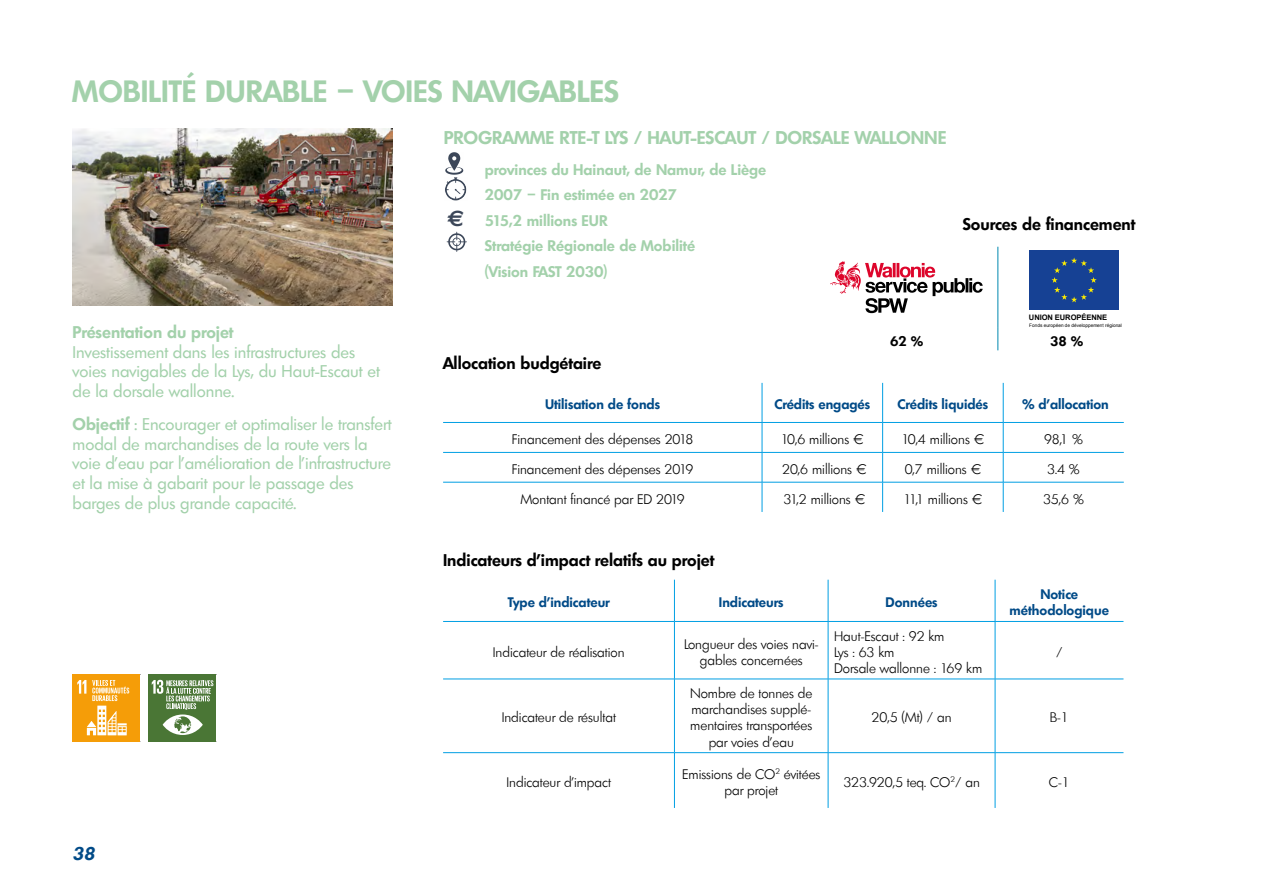
<style>
.page{position:relative;width:1263px;height:893px;background:#fff}
.page>*{position:absolute;margin:0;border:0;box-sizing:border-box;transform-origin:0 0}
.List_Paragraph{font:700 30px "Limerick Serial";color:#a3d1ab}
.List_Paragraph-2{font:700 18px "Limerick Serial";color:#a3d1ab}
.t1{font:italic 700 18px "Limerick Serial";color:#004a87}
.t2{font:16.5px/19.8px "Limerick Serial";color:#a3d1ab}
.t3{font:700 16.5px "Limerick Serial";color:#000}
.t4{font:700 16.5px "Limerick Serial";color:#a3d1ab}
.List_Paragraph-3{font:700 15px/25.5px "Limerick Serial";color:#a3d1ab}
.t5{font:300 13.5px/16.2px "Limerick Serial";color:#000;text-align:center}
.t6{font:700 13.5px/16.2px "Limerick Serial";color:#004a87;text-align:center}
.t7{font:700 13.35px "Limerick Serial";color:#000}
.t8{font:700 7.5px "Arial";letter-spacing:-.01em;color:#000}
.t9{font:4.8px "Arial";color:#000}
.s1{font-family:"Euro Sans";font-size:22.5px;color:#3c4759}
.s2{font-weight:700}
</style>
<div class="page">
<svg style="left:445px;top:152px;width:22px;height:49px"></svg>
<svg style="left:446px;top:232px;width:21px;height:20px"></svg>
<img style="left:72px;top:128px;width:321px;height:178px">
<hr style="left:762px;top:383px;width:1px;height:39px;background:#009fe3">
<hr style="left:882px;top:383px;width:1px;height:39px;background:#009fe3">
<hr style="left:1003px;top:383px;width:1px;height:39px;background:#009fe3">
<hr style="left:443px;top:422px;width:319px;height:1px;background:#009fe3">
<hr style="left:762px;top:422px;width:121px;height:1px;background:#009fe3">
<hr style="left:883px;top:422px;width:120px;height:1px;background:#009fe3">
<hr style="left:1003px;top:422px;width:121px;height:1px;background:#009fe3">
<hr style="left:443px;top:452px;width:319px;height:1px;background:#009fe3">
<hr style="left:762px;top:452px;width:121px;height:1px;background:#009fe3">
<svg style="left:762px;top:423px;width:1px;height:59px"></svg>
<hr style="left:883px;top:452px;width:120px;height:1px;background:#009fe3">
<svg style="left:882px;top:423px;width:1px;height:59px"></svg>
<hr style="left:1003px;top:452px;width:121px;height:1px;background:#009fe3">
<svg style="left:1003px;top:423px;width:1px;height:59px"></svg>
<hr style="left:443px;top:482px;width:319px;height:1px;background:#009fe3">
<hr style="left:762px;top:482px;width:121px;height:1px;background:#009fe3">
<hr style="left:762px;top:482px;width:1px;height:30px;background:#009fe3">
<hr style="left:883px;top:482px;width:120px;height:1px;background:#009fe3">
<hr style="left:882px;top:482px;width:1px;height:30px;background:#009fe3">
<hr style="left:1003px;top:482px;width:121px;height:1px;background:#009fe3">
<hr style="left:1003px;top:482px;width:1px;height:30px;background:#009fe3">
<hr style="left:674px;top:622px;width:1px;height:57px;background:#009fe3">
<hr style="left:828px;top:622px;width:1px;height:57px;background:#009fe3">
<hr style="left:995px;top:622px;width:1px;height:57px;background:#009fe3">
<hr style="left:443px;top:679px;width:231px;height:1px;background:#009fe3">
<hr style="left:674px;top:679px;width:154px;height:1px;background:#009fe3">
<hr style="left:674px;top:679px;width:1px;height:73px;background:#009fe3">
<hr style="left:828px;top:679px;width:167px;height:1px;background:#009fe3">
<hr style="left:828px;top:679px;width:1px;height:73px;background:#009fe3">
<hr style="left:995px;top:679px;width:128px;height:1px;background:#009fe3">
<hr style="left:995px;top:679px;width:1px;height:73px;background:#009fe3">
<hr style="left:443px;top:752px;width:231px;height:1px;background:#009fe3">
<hr style="left:674px;top:752px;width:154px;height:1px;background:#009fe3">
<hr style="left:674px;top:753px;width:1px;height:55px;background:#009fe3">
<hr style="left:828px;top:752px;width:167px;height:1px;background:#009fe3">
<hr style="left:828px;top:753px;width:1px;height:55px;background:#009fe3">
<hr style="left:995px;top:752px;width:128px;height:1px;background:#009fe3">
<hr style="left:995px;top:753px;width:1px;height:55px;background:#009fe3">
<hr style="left:674px;top:580px;width:1px;height:41px;background:#009fe3">
<hr style="left:828px;top:580px;width:1px;height:41px;background:#009fe3">
<hr style="left:995px;top:580px;width:1px;height:41px;background:#009fe3">
<hr style="left:443px;top:621px;width:231px;height:1px;background:#009fe3">
<hr style="left:674px;top:621px;width:154px;height:1px;background:#009fe3">
<hr style="left:828px;top:621px;width:167px;height:1px;background:#009fe3">
<hr style="left:995px;top:621px;width:128px;height:1px;background:#009fe3">
<div style="left:73px;top:674px;width:67px;height:68px;background:#f59d08"></div>
<svg style="left:77px;top:680px;width:52px;height:55px"></svg>
<div style="left:149px;top:674px;width:67px;height:68px;background:#4a7635"></div>
<svg style="left:151px;top:674px;width:66px;height:61px"></svg>
<hr style="left:998px;top:247px;width:1px;height:81px;background:#0088af">
<svg style="left:998px;top:328px;width:1px;height:22px"></svg>
<svg style="left:830px;top:261px;width:153px;height:52px"></svg>
<div style="left:1029px;top:250px;width:90px;height:60px;background:#164194"></div>
<svg style="left:1051px;top:257px;width:46px;height:45px"></svg>
<p class="List_Paragraph" style="left:72px;top:68px;width:548px">MOBILITÉ DURABLE – VOIES NAVIGABLES</p>
<p class="List_Paragraph-2" style="left:444px;top:123px;width:504px">PROGRAMME RTE-T LYS / HAUT-ESCAUT / DORSALE WALLONNE</p>
<p class="List_Paragraph-3" style="left:485px;top:156px;width:283px">provinces du Hainaut, de Namur, de Liège</p>
<p class="List_Paragraph-3" style="left:485px;top:181px;width:194px">2007 – Fin estimée en 2027</p>
<p class="List_Paragraph-3" style="left:447px;top:207px;width:162px"><span class="s1">a</span> 515,2 millions EUR</p>
<p class="List_Paragraph-3" style="left:485px;top:232px;width:212px">Stratégie Régionale de Mobilité (Vision FAST 2030)</p>
<p class="t3" style="left:963px;top:211px;width:174px">Sources de financement</p>
<p class="t4" style="left:73px;top:319px;width:162px">Présentation du projet</p>
<p class="t2" style="left:73px;top:340px;width:309px">Investissement dans les infrastructures des voies navigables de la Lys, du Haut-Escaut et de la dorsale wallonne.</p>
<p class="t2" style="left:73px;top:412px;width:320px"><span class="s2">Objectif</span> : Encourager et optimaliser le transfert modal de marchandises de la route vers la voie d’eau par l’amélioration de l’infrastructure et la mise à gabarit pour le passage des barges de plus grande capacité.</p>
<h2 class="t1" style="left:72px;top:839px;width:24px">38</h2>
<p class="t8" style="left:1029px;top:313px;width:80px">UNION EUROPÉENNE</p>
<p class="t9" style="left:1029px;top:322px;width:94px">Fonds européen de développement régional</p>
<p class="t7" style="left:890px;top:331px;width:35px">62 %</p>
<p class="t7" style="left:1050px;top:331px;width:35px">38 %</p>
<p class="t3" style="left:443px;top:350px;width:160px">Allocation budgétaire</p>
<p class="t6" style="left:545px;top:395px;width:117px">Utilisation de fonds</p>
<p class="t6" style="left:774px;top:395px;width:97px">Crédits engagés</p>
<p class="t6" style="left:898px;top:395px;width:92px">Crédits liquidés</p>
<p class="t6" style="left:1022px;top:395px;width:88px">% d’allocation</p>
<p class="t5" style="left:512px;top:430px;width:183px">Financement des dépenses 2018</p>
<p class="t5" style="left:781px;top:430px;width:84px">10,6 millions €</p>
<p class="t5" style="left:901px;top:430px;width:84px">10,4 millions €</p>
<p class="t5" style="left:1044px;top:430px;width:40px">98,1 %</p>
<p class="t5" style="left:512px;top:459px;width:183px">Financement des dépenses 2019</p>
<p class="t5" style="left:782px;top:459px;width:86px">20,6 millions €</p>
<p class="t5" style="left:905px;top:459px;width:78px">0,7 millions €</p>
<p class="t5" style="left:1047px;top:459px;width:34px">3.4 %</p>
<p class="t5" style="left:520px;top:489px;width:166px">Montant financé par ED 2019</p>
<p class="t5" style="left:783px;top:489px;width:83px">31,2 millions €</p>
<p class="t5" style="left:903px;top:489px;width:80px">11,1 millions €</p>
<p class="t5" style="left:1043px;top:489px;width:42px">35,6 %</p>
<p class="t3" style="left:443px;top:547px;width:273px">Indicateurs d’impact relatifs au projet</p>
<p class="t6" style="left:508px;top:593px;width:103px">Type d’indicateur</p>
<p class="t6" style="left:719px;top:593px;width:66px">Indicateurs</p>
<p class="t6" style="left:885px;top:593px;width:54px">Données</p>
<p class="t6" style="left:1009px;top:585px;width:101px">Notice méthodologique</p>
<p class="t5" style="left:493px;top:642px;width:133px">Indicateur de réalisation</p>
<p class="t5" style="left:684px;top:634px;width:136px">Longueur des voies navi&shy;gables concernées</p>
<p class="t5" style="left:834px;top:626px;width:112px">Haut-Escaut : 92 km</p>
<p class="t5" style="left:834px;top:642px;width:62px">Lys : 63 km</p>
<p class="t5" style="left:834px;top:659px;width:150px">Dorsale wallonne : 169 km</p>
<p class="t5" style="left:1056px;top:642px;width:8px">/</p>
<p class="t5" style="left:502px;top:708px;width:116px">Indicateur de résultat</p>
<p class="t5" style="left:690px;top:684px;width:124px">Nombre de tonnes de marchandises supplé&shy;mentaires transportées par voies d’eau</p>
<p class="t5" style="left:871px;top:708px;width:82px">20,5 (Mt) / an</p>
<p class="t5" style="left:1050px;top:708px;width:21px">B-1</p>
<p class="t5" style="left:506px;top:772px;width:106px">Indicateur d’impact</p>
<p class="t5" style="left:682px;top:764px;width:140px">Emissions de CO<sup>2</sup> évitées par projet</p>
<p class="t5" style="left:843px;top:772px;width:138px">323.920,5 teq. CO<sup>2</sup>/ an</p>
<p class="t5" style="left:1049px;top:772px;width:22px">C-1</p>
</div>
